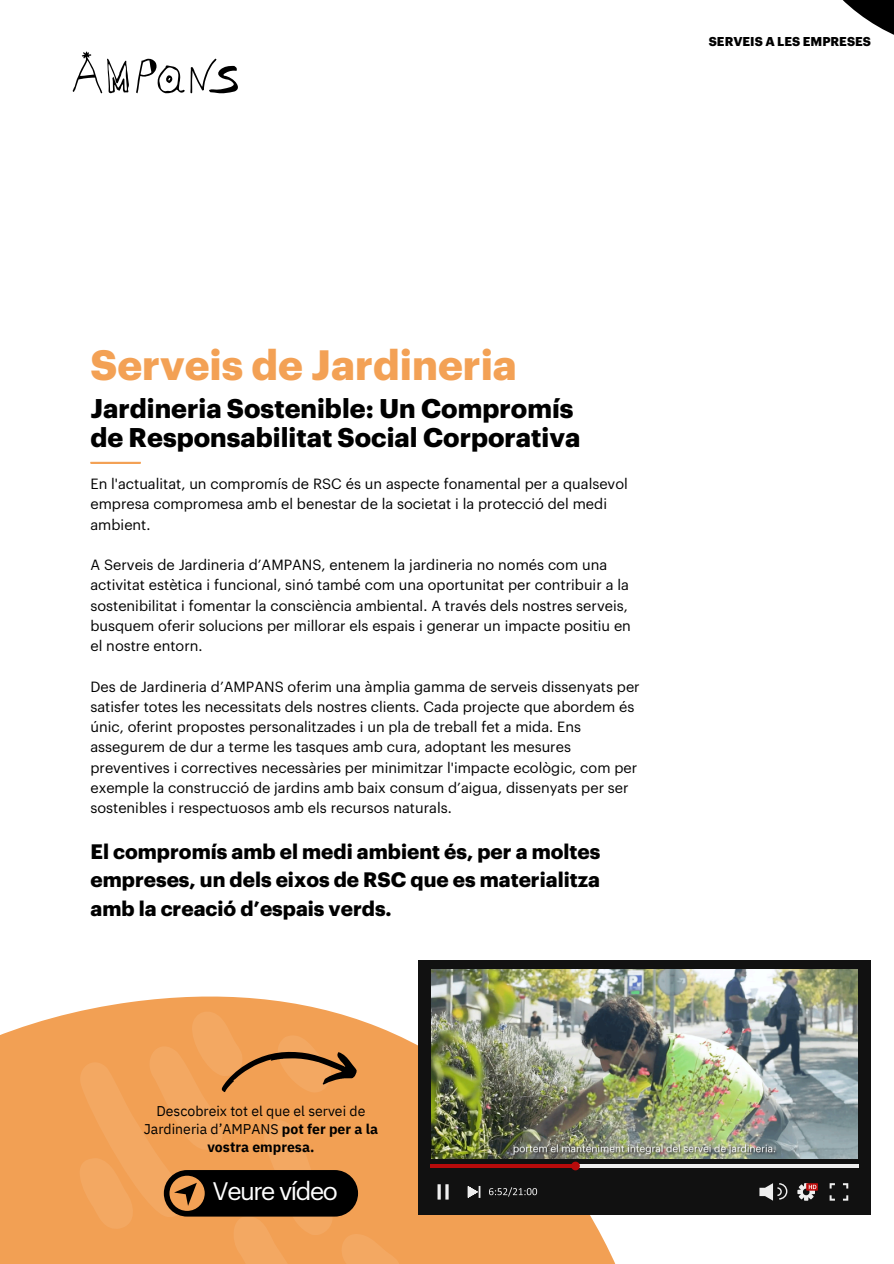
<style>
.page{position:relative;width:894px;height:1264px;background:#fff}
.page>*{position:absolute;margin:0;border:0;box-sizing:border-box;transform-origin:0 0}
.t1{font:700 41.55px "Graphik";color:#f3a155}
.t2{font:700 26.55px/29.2px "Graphik";color:#000}
.t3{font:24.9px "Graphik Trial";letter-spacing:-.06em;color:#fff}
.t4{font:700 20.55px/28.2px "Graphik";color:#000;text-align:justify}
.t5{font:14.55px/20.2px "Graphik";color:#000}
.t6{font:14.1px/18px "IBM Plex Sans";color:#000;text-align:center}
.t7{font:700 12.6px "Graphik";color:#000}
.s1{font-weight:700}
.s2{font-family:"Noto Sans"}
</style>
<div class="page">
<svg style="left:0;top:960px;width:871px;height:303px;fill:#f2a054"></svg>
<svg style="left:79px;top:1010px;width:322px;height:253px;background:#f1a35a"></svg>
<div style="left:417px;top:960px;width:453px;height:254px;background:#111"></div>
<hr style="left:574px;top:1164px;width:283px;height:3px;background:#efefef">
<hr style="left:431px;top:1164px;width:143px;height:3px;background:#b70b0b">
<div style="left:571px;top:1161px;width:8px;height:9px;background:#b70b0b;border-radius:50%"></div>
<svg style="left:843px;top:1183px;width:5px;height:5px"></svg>
<svg style="left:829px;top:1183px;width:5px;height:5px"></svg>
<svg style="left:843px;top:1195px;width:5px;height:5px"></svg>
<svg style="left:829px;top:1195px;width:5px;height:5px"></svg>
<hr style="left:437px;top:1184px;width:3px;height:15px;background:#efefef">
<hr style="left:445px;top:1184px;width:3px;height:15px;background:#efefef">
<svg style="left:467px;top:1185px;width:13px;height:12px"></svg>
<svg style="left:759px;top:1183px;width:28px;height:17px"></svg>
<svg style="left:489px;top:1187px;width:48px;height:9px"></svg>
<svg style="left:797px;top:1183px;width:19px;height:17px"></svg>
<svg style="left:843px;top:0;width:50px;height:35px"></svg>
<svg style="left:73px;top:52px;width:56px;height:41px"></svg>
<svg style="left:136px;top:58px;width:102px;height:36px"></svg>
<svg style="left:90px;top:462px;width:51px;height:2px"></svg>
<img style="left:431px;top:969px;width:425px;height:189px">
<div style="left:164px;top:1169px;width:194px;height:47px;background:#000;border-radius:23px"></div>
<div style="left:169px;top:1175px;width:36px;height:35px;background:#f3a155;border-radius:50%"></div>
<svg style="left:174px;top:1182px;width:23px;height:23px"></svg>
<svg style="left:219px;top:1046px;width:139px;height:46px;background:#c78649"></svg>
<h4 class="t7" style="left:708px;top:36px;width:164px">SERVEIS A LES EMPRESES</h4>
<p class="t1" style="left:90px;top:345px;width:428px">Serveis de Jardineria</p>
<p class="t2" style="left:90px;top:395px;width:491px">Jardineria Sostenible: Un Compromís de Responsabilitat Social Corporativa</p>
<p class="t5" style="left:90px;top:474px;width:538px">En l'actualitat, un compromís de RSC és un aspecte fonamental per a qualsevol empresa compromesa amb el benestar de la societat i la protecció del medi ambient.</p>
<p class="t5" style="left:90px;top:555px;width:542px">A Serveis de Jardineria d’AMPANS, entenem la jardineria no només com una activitat estètica i funcional, sinó també com una oportunitat per contribuir a la sostenibilitat i fomentar la consciència ambiental. A través dels nostres serveis, busquem oferir solucions per millorar els espais i generar un impacte positiu en el nostre entorn.</p>
<h1 class="t5" style="left:90px;top:677px;width:550px">Des de Jardineria d’AMPANS oferim una àmplia gamma de serveis dissenyats per satisfer totes les necessitats dels nostres clients. Cada projecte que abordem és únic, oferint propostes personalitzades i un pla de treball fet a mida. Ens assegurem de dur a terme les tasques amb cura, adoptant les mesures preventives i correctives necessàries per minimitzar l'impacte ecològic, com per exemple la construcció de jardins amb baix consum d’aigua, dissenyats per ser sostenibles i respectuosos amb els recursos naturals.</h1>
<h4 class="t4" style="left:90px;top:838px;width:511px">El compromís amb el medi ambient és, per a moltes empreses, un dels eixos de RSC que es materialitza amb la creació d’espais verds.</h4>
<p class="t6" style="left:144px;top:1101px;width:236px">Descobreix tot el que el servei de<br>Jardineria d’AMPANS <span class="s1">pot fer per a la vostra empresa.</span></p>
<h3 class="t3" style="left:212px;top:1179px;width:127px">Veure v<span class="s2">í</span>deo</h3>
</div>
